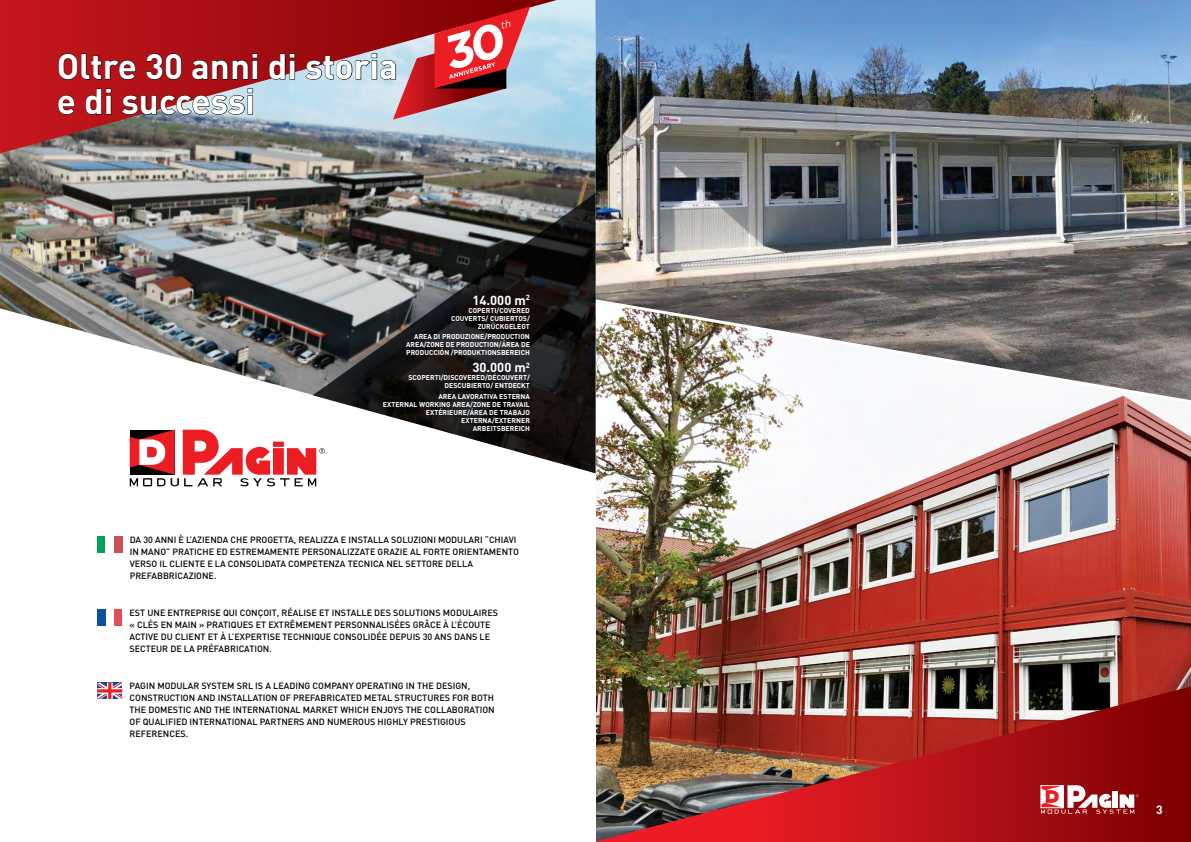
<style>
.page{position:relative;width:1191px;height:842px;background:#fff}
.page>*{position:absolute;margin:0;border:0;box-sizing:border-box;transform-origin:0 0}
.t1{font:700 35px/35px "DIN";color:#fff}
.t2{font:700 13px "DIN";color:#fff}
.t3{font:700 12px "DIN";color:#fff}
.t4{font:500 9px/12px "DIN";color:#000}
.t5{font:700 7px/8px "DIN";color:#fff;text-align:right}
</style>
<div class="page">
<img style="left:595px;top:0;width:596px;height:297px">
<img style="left:595px;top:297px;width:596px;height:389px">
<img style="left:596px;top:686px;width:595px;height:156px">
<img style="left:0;top:0;width:595px;height:468px">
<svg style="left:0;top:0;width:557px;height:153px;background:#a5545a"></svg>
<svg style="left:58px;top:53px;width:78px;height:27px;background:#950f14"></svg>
<svg style="left:146px;top:53px;width:36px;height:27px"></svg>
<svg style="left:192px;top:53px;width:66px;height:27px;background:#860b0f"></svg>
<svg style="left:269px;top:53px;width:26px;height:27px"></svg>
<svg style="left:305px;top:6px;width:225px;height:114px;background:#b36c73"></svg>
<svg style="left:58px;top:95px;width:17px;height:20px"></svg>
<svg style="left:85px;top:88px;width:26px;height:27px"></svg>
<svg style="left:121px;top:88px;width:132px;height:27px;background:#97595f"></svg>
<svg style="left:313px;top:193px;width:282px;height:280px;background:#535352"></svg>
<svg style="left:130px;top:430px;width:195px;height:56px"></svg>
<div style="left:97px;top:609px;width:25px;height:17px;background:#e24d58"></div>
<div style="left:97px;top:609px;width:17px;height:17px;background:#fff"></div>
<div style="left:97px;top:609px;width:9px;height:17px;background:#0b50a3"></div>
<div style="left:97px;top:536px;width:9px;height:17px;background:#00a35e"></div>
<div style="left:114px;top:536px;width:8px;height:17px;background:#ca5056"></div>
<svg style="left:97px;top:683px;width:25px;height:16px"></svg>
<svg style="left:1041px;top:785px;width:97px;height:29px"></svg>
<h1 class="t1" style="left:57px;top:47px;width:343px">Oltre 30 anni di storia e di successi</h1>
<h2 class="t2" style="left:472px;top:291px;width:59px">14.000 m<sup>2</sup></h2>
<p class="t5" style="left:451px;top:306px;width:80px">COPERTI/COVERED<br>COUVERTS/ CUBIERTOS/<br>ZURÜCKGELEGT</p>
<p class="t5" style="left:406px;top:333px;width:125px;text-align:justify;text-indent:8px">AREA DI PRODUZIONE/PRODUCTION AREA/ZONE DE PRODUCTION/ÁREA DE PRODUCCIÓN /PRODUKTIONSBEREICH</p>
<h2 class="t2" style="left:472px;top:359px;width:59px">30.000 m<sup>2</sup></h2>
<p class="t5" style="left:408px;top:373px;width:123px">SCOPERTI/DISCOVERED/DÉCOUVERT/<br>DESCUBIERTO/ ENTDECKT</p>
<p class="t5" style="left:383px;top:392px;width:148px">AREA LAVORATIVA ESTERNA<br>EXTERNAL WORKING AREA/ZONE DE TRAVAIL<br>EXTÉRIEURE/ÁREA DE TRABAJO<br>EXTERNA/EXTERNER<br>ARBEITSBEREICH</p>
<p class="t4" style="left:130px;top:534px;width:391px">DA 30 ANNI È L’AZIENDA CHE PROGETTA, REALIZZA E INSTALLA SOLUZIONI MODULARI “CHIAVI IN MANO” PRATICHE ED ESTREMAMENTE PERSONALIZZATE GRAZIE AL FORTE ORIENTAMENTO VERSO IL CLIENTE E LA CONSOLIDATA COMPETENZA TECNICA NEL SETTORE DELLA PREFABBRICAZIONE.</p>
<p class="t4" style="left:129px;top:606px;width:370px">EST UNE ENTREPRISE QUI CONÇOIT, RÉALISE ET INSTALLE DES SOLUTIONS MODULAIRES « CLÉS EN MAIN » PRATIQUES ET EXTRÊMEMENT PERSONNALISÉES GRÂCE À L’ÉCOUTE ACTIVE DU CLIENT ET À L’EXPERTISE TECHNIQUE CONSOLIDÉE DEPUIS 30 ANS DANS LE SECTEUR DE LA PRÉFABRICATION.</p>
<p class="t4" style="left:129px;top:679px;width:367px">PAGIN MODULAR SYSTEM SRL IS A LEADING COMPANY OPERATING IN THE DESIGN, CONSTRUCTION AND INSTALLATION OF PREFABRICATED METAL STRUCTURES FOR BOTH THE DOMESTIC AND THE INTERNATIONAL MARKET WHICH ENJOYS THE COLLABORATION OF QUALIFIED INTERNATIONAL PARTNERS AND NUMEROUS HIGHLY PRESTIGIOUS REFERENCES.</p>
<h3 class="t3" style="left:1156px;top:801px;width:8px">3</h3>
</div>
